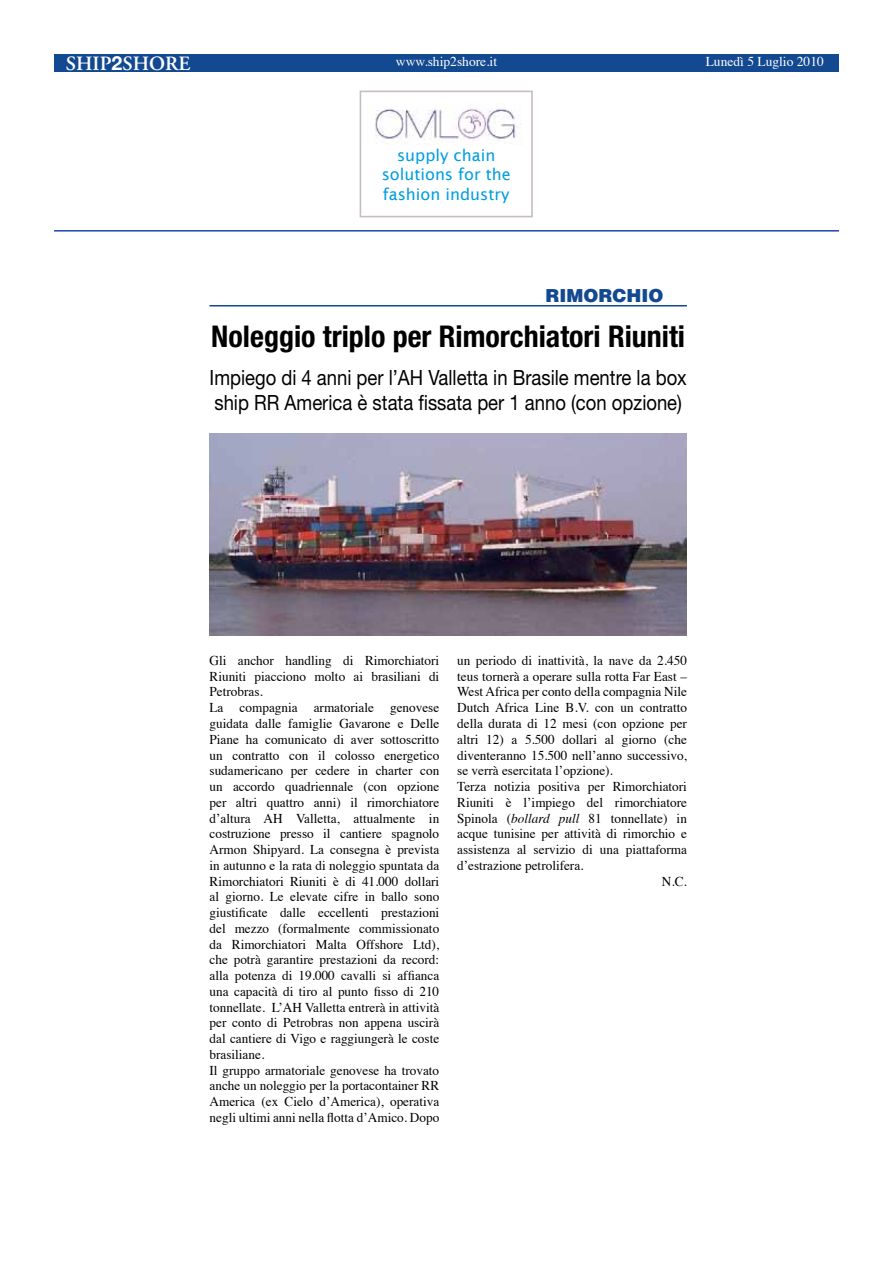
<style>
.page{position:relative;width:893px;height:1263px;background:#fff}
.page>*{position:absolute;margin:0;border:0;box-sizing:border-box;transform-origin:0 0}
.t1{font:700 condensed 30px "Helvetica Neue";color:#000}
.t2{font:21px/25.2px "Helvetica Neue";color:#000;scale:.88 1}
.t3{font:600 20.25px "Adobe Garamond";color:#fff}
.t4{font:900 18px "Helvetica";color:#134991}
.t5{font:16.05px/19.4px "Lucida Sans";color:#009ee0;text-align:center}
.t6{font:13.5px/15.8px "Times";color:#000}
.t7{font:13.5px "Times";color:#fff}
.s1{font-family:"Helvetica Neue";font-weight:700;font-size:19.5px}
.s2{font-style:italic}
</style>
<div class="page">
<div style="left:54px;top:54px;width:785px;height:17px;background:#134991"></div>
<hr style="left:54px;top:230px;width:785px;height:2px;background:#1e47ad">
<img style="left:375px;top:103px;width:146px;height:41px">
<div style="left:360px;top:91px;width:173px;height:126px;border:2px solid #c6bdc4"></div>
<svg style="left:536px;top:230px;width:12px;height:2px"></svg>
<hr style="left:210px;top:305px;width:477px;height:1px;background:#134991">
<img style="left:210px;top:433px;width:477px;height:203px">
<h3 class="t3" style="left:66px;top:53px;width:126px">SHIP<span class="s1">2</span>SHORE</h3>
<p class="t7" style="left:396px;top:49px;width:103px">www.ship2shore.it</p>
<p class="t7" style="left:706px;top:49px;width:120px">Lunedì 5 Luglio 2010</p>
<p class="t5" style="left:382px;top:146px;width:130px">supply chain solutions for the fashion industry</p>
<h3 class="t4" style="left:545px;top:284px;width:119px">RIMORCHIO</h3>
<h1 class="t1" style="left:211px;top:318px;width:475px">Noleggio triplo per Rimorchiatori Riuniti</h1>
<h2 class="t2" style="left:210px;top:364px;width:544px">Impiego di 4 anni per l’AH Valletta in Brasile mentre la box ship RR America è stata fissata per 1 anno (con opzione)</h2>
<p class="t6" style="left:210px;top:651px;width:231px">Gli anchor handling di Rimorchiatori Riuniti piacciono molto ai brasiliani di Petrobras.<br>La compagnia armatoriale genovese guidata dalle famiglie Gavarone e Delle Piane ha comunicato di aver sottoscritto un contratto con il colosso energetico sudamericano per cedere in charter con un accordo quadriennale (con opzione per altri quattro anni) il rimorchiatore d’altura AH Valletta, attualmente in costruzione presso il cantiere spagnolo Armon Shipyard. La consegna è prevista in autunno e la rata di noleggio spuntata da Rimorchiatori Riuniti è di 41.000 dollari al giorno. Le elevate cifre in ballo sono giustificate dalle eccellenti prestazioni del mezzo (formalmente commissionato da Rimorchiatori Malta Offshore Ltd), che potrà garantire prestazioni da record: alla potenza di 19.000 cavalli si affianca una capacità di tiro al punto fisso di 210 tonnellate. L’AH Valletta entrerà in attività per conto di Petrobras non appena uscirà dal cantiere di Vigo e raggiungerà le coste brasiliane.<br>Il gruppo armatoriale genovese ha trovato anche un noleggio per la portacontainer RR America (ex Cielo d’America), operativa negli ultimi anni nella flotta d’Amico. Dopo</p>
<p class="t6" style="left:457px;top:651px;width:231px">un periodo di inattività, la nave da 2.450</p>
<p class="t6" style="left:457px;top:667px;width:231px">teus tornerà a operare sulla rotta Far East –</p>
<p class="t6" style="left:457px;top:683px;width:231px">West Africa per conto della compagnia Nile</p>
<p class="t6" style="left:457px;top:699px;width:231px">Dutch Africa Line B.V. con un contratto</p>
<p class="t6" style="left:457px;top:714px;width:231px">della durata di 12 mesi (con opzione per</p>
<p class="t6" style="left:457px;top:730px;width:231px">altri 12) a 5.500 dollari al giorno (che</p>
<p class="t6" style="left:457px;top:746px;width:231px">diventeranno 15.500 nell’anno successivo,</p>
<p class="t6" style="left:457px;top:762px;width:157px">se verrà esercitata l’opzione).</p>
<p class="t6" style="left:457px;top:777px;width:231px">Terza notizia positiva per Rimorchiatori</p>
<p class="t6" style="left:457px;top:793px;width:231px">Riuniti è l’impiego del rimorchiatore</p>
<p class="t6" style="left:457px;top:809px;width:231px">Spinola (<span class="s2">bollard pull</span> 81 tonnellate) in</p>
<p class="t6" style="left:457px;top:825px;width:231px">acque tunisine per attività di rimorchio e</p>
<p class="t6" style="left:457px;top:840px;width:231px">assistenza al servizio di una piattaforma</p>
<p class="t6" style="left:457px;top:856px;width:128px">d’estrazione petrolifera.</p>
<p class="t6" style="left:662px;top:872px;width:26px">N.C.</p>
</div>
